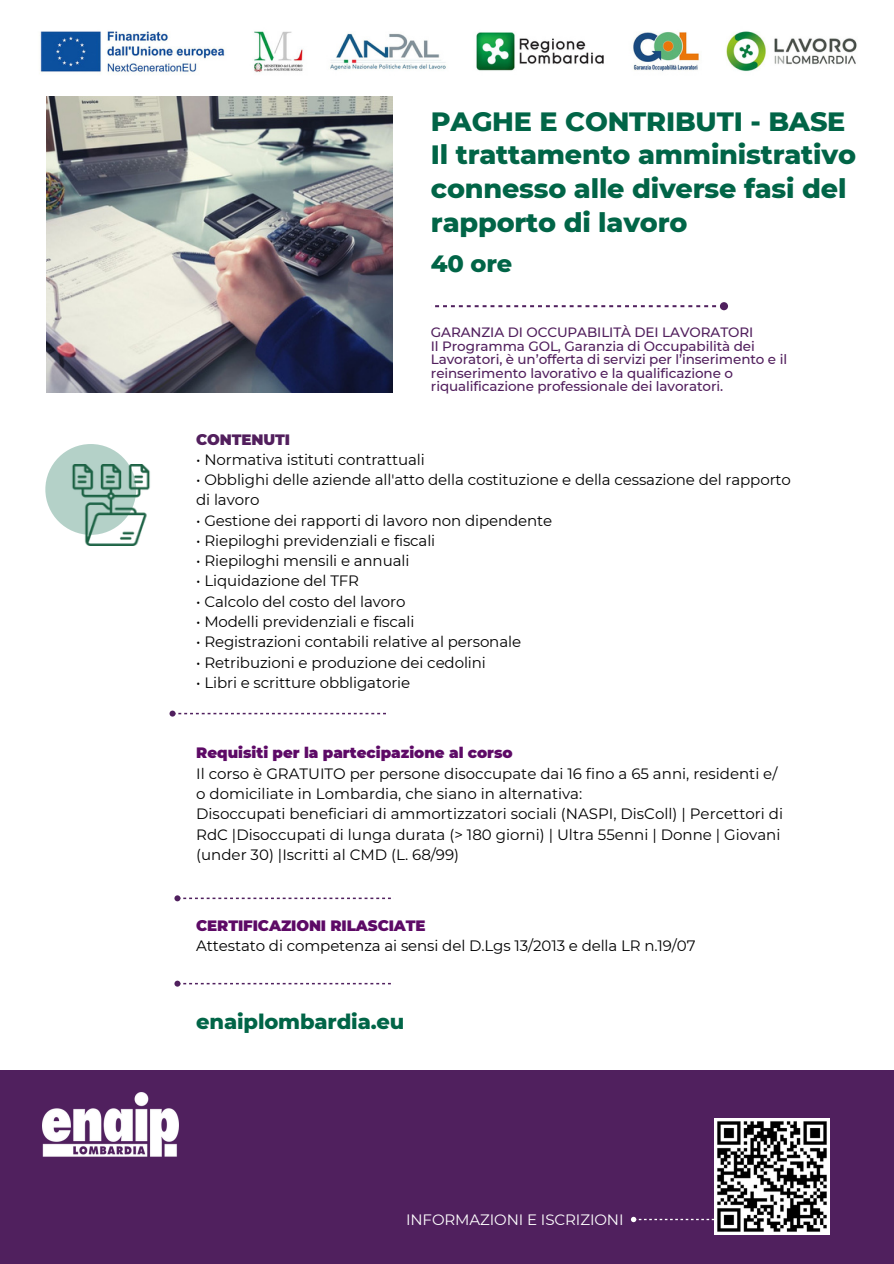
<style>
.page{position:relative;width:894px;height:1264px;background:#fff}
.page>*{position:absolute;margin:0;border:0;box-sizing:border-box;transform-origin:0 0}
.t1{font:800 27px/33.8px "Montserrat";letter-spacing:-.005em;color:#016547}
.t2{font:800 24px "Montserrat";color:#016547}
.t3{font:800 21px "Montserrat";letter-spacing:-.005em;color:#016547}
.t4{font:15px/20.2px "Montserrat";letter-spacing:-.005em;color:#000}
.t5{font:900 15px "Montserrat";color:#5d0a66}
.t6{font:15px "Montserrat";letter-spacing:-.005em;color:#fff}
.t7{font:900 15px "Montserrat";letter-spacing:-.005em;color:#521f5d}
.t8{font:500 13.5px/13.5px "Montserrat";letter-spacing:-.005em;color:#511f5d}
</style>
<div class="page">
<svg style="left:435px;top:305px;width:282px;height:2px"></svg>
<div style="left:719px;top:302px;width:8px;height:8px;background:#50205e;border-radius:50%"></div>
<div style="left:45px;top:444px;width:91px;height:91px;background:#b4d1c8;border-radius:50%"></div>
<img style="left:46px;top:96px;width:346px;height:296px">
<svg style="left:174px;top:895px;width:217px;height:6px"></svg>
<div style="left:1px;top:1069px;width:892px;height:194px;background:#50205e"></div>
<svg style="left:630px;top:1216px;width:84px;height:6px"></svg>
<img style="left:42px;top:1092px;width:136px;height:65px">
<img style="left:714px;top:1118px;width:115px;height:116px">
<img style="left:71px;top:464px;width:79px;height:81px">
<svg style="left:174px;top:980px;width:217px;height:6px"></svg>
<svg style="left:169px;top:710px;width:217px;height:6px"></svg>
<img style="left:40px;top:31px;width:817px;height:44px">
<h1 class="t1" style="left:431px;top:104px;width:426px">PAGHE E CONTRIBUTI - BASE<br>Il trattamento amministrativo connesso alle diverse fasi del rapporto di lavoro</h1>
<h2 class="t2" style="left:431px;top:249px;width:83px">40 ore</h2>
<p class="t8" style="left:431px;top:325px;width:357px">GARANZIA DI OCCUPABILITÀ DEI LAVORATORI<br>Il Programma GOL, Garanzia di Occupabilità dei Lavoratori, è un’offerta di servizi per l’inserimento e il reinserimento lavorativo e la qualificazione o riqualificazione professionale dei lavoratori.</p>
<p class="t7" style="left:196px;top:430px;width:95px">CONTENUTI</p>
<p class="t4" style="left:196px;top:449px;width:230px">• Normativa istituti contrattuali</p>
<p class="t4" style="left:196px;top:469px;width:596px">• Obblighi delle aziende all'atto della costituzione e della cessazione del rapporto di lavoro</p>
<p class="t4" style="left:196px;top:510px;width:357px">• Gestione dei rapporti di lavoro non dipendente</p>
<p class="t4" style="left:196px;top:530px;width:240px">• Riepiloghi previdenziali e fiscali</p>
<p class="t4" style="left:196px;top:550px;width:215px">• Riepiloghi mensili e annuali</p>
<p class="t4" style="left:196px;top:571px;width:164px">• Liquidazione del TFR</p>
<p class="t4" style="left:196px;top:591px;width:211px">• Calcolo del costo del lavoro</p>
<p class="t4" style="left:196px;top:611px;width:220px">• Modelli previdenziali e fiscali</p>
<p class="t4" style="left:196px;top:631px;width:326px">• Registrazioni contabili relative al personale</p>
<p class="t4" style="left:196px;top:652px;width:291px">• Retribuzioni e produzione dei cedolini</p>
<p class="t4" style="left:196px;top:672px;width:215px">• Libri e scritture obbligatorie</p>
<p class="t5" style="left:196px;top:744px;width:318px">Requisiti per la partecipazione al corso</p>
<p class="t4" style="left:196px;top:762px;width:588px">Il corso è GRATUITO per persone disoccupate dai 16 fino a 65 anni, residenti e/ o domiciliate in Lombardia, che siano in alternativa:<br>Disoccupati beneficiari di ammortizzatori sociali (NASPI, DisColl) | Percettori di RdC |Disoccupati di lunga durata (&gt; 180 giorni) | Ultra 55enni | Donne | Giovani (under 30) |Iscritti al CMD (L. 68/99)</p>
<p class="t5" style="left:196px;top:916px;width:231px">CERTIFICAZIONI RILASCIATE</p>
<p class="t4" style="left:196px;top:935px;width:500px">Attestato di competenza ai sensi del D.Lgs 13/2013 e della LR n.19/07</p>
<h3 class="t3" style="left:196px;top:1008px;width:210px">enaiplombardia.eu</h3>
<p class="t6" style="left:406px;top:1209px;width:219px">INFORMAZIONI E ISCRIZIONI</p>
</div>
